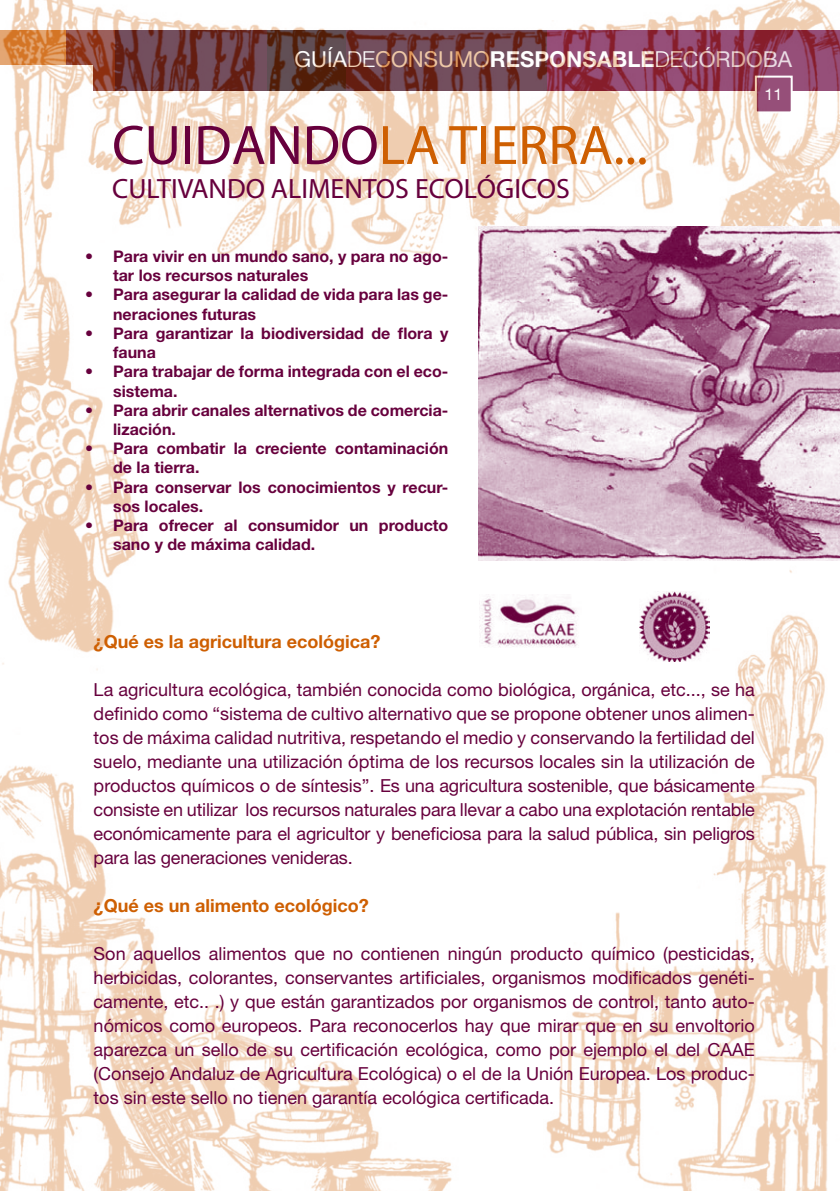
<style>
.page{position:relative;width:840px;height:1191px;background:#fff}
.page>*{position:absolute;margin:0;border:0;box-sizing:border-box;transform-origin:0 0}
.t1{font:56px "Myriad";color:#ce5f02}
.t2{font:28px "Myriad";color:#67003d}
.t3{font:700 22px "Helvetica Neue";color:#fff}
.t4{font:18px/24px "Helvetica Neue";letter-spacing:-.005em;color:#67003d;text-align:justify}
.t5{font:700 18px "Helvetica Neue";color:#ce5f02}
.t6{font:700 16px/19.2px "Helvetica Neue";color:#67003d}
.t7{font:16px "Helvetica Neue";color:#fff}
.s1{font-weight:400}
.s2{font-weight:300}
.s3{font-weight:400;color:#e6af80}
.s4{font-weight:400;color:#e1ccd8}
.s5{color:#67003d}
</style>
<div class="page">
<img style="left:0;top:0;width:839px;height:1191px">
<img style="left:479px;top:594px;width:102px;height:53px">
<img style="left:639px;top:591px;width:70px;height:70px">
<img style="left:478px;top:227px;width:361px;height:333px">
<p class="t3" style="left:294px;top:45px;width:499px"><span class="s1">GUÍA</span><span class="s2">DE</span><span class="s3">CONSUMO</span>RESPONSABLE<span class="s2">DE</span><span class="s4">CÓRDOBA</span></p>
<p class="t7" style="left:764px;top:84px;width:19px">11</p>
<h1 class="t1" style="left:112px;top:117px;width:537px"><span class="s5">CUIDANDO</span>LA TIERRA...</h1>
<h2 class="t2" style="left:112px;top:174px;width:459px">CULTIVANDO ALIMENTOS ECOLÓGICOS</h2>
<p class="t6" style="left:113px;top:246px;width:336px;text-indent:-28px">• Para vivir en un mundo sano, y para no ago&shy;tar los recursos naturales</p>
<p class="t6" style="left:113px;top:285px;width:336px;text-indent:-28px">• Para asegurar la calidad de vida para las ge&shy;neraciones futuras</p>
<p class="t6" style="left:113px;top:323px;width:336px;text-indent:-28px">• Para garantizar la biodiversidad de flora y fauna</p>
<p class="t6" style="left:113px;top:362px;width:336px;text-indent:-28px">• Para trabajar de forma integrada con el eco&shy;sistema.</p>
<p class="t6" style="left:113px;top:400px;width:336px;text-indent:-28px">• Para abrir canales alternativos de comercia&shy;lización.</p>
<p class="t6" style="left:113px;top:438px;width:336px;text-indent:-28px">• Para combatir la creciente contaminación de la tierra.</p>
<p class="t6" style="left:113px;top:477px;width:336px;text-indent:-28px">• Para conservar los conocimientos y recur&shy;sos locales.</p>
<p class="t6" style="left:113px;top:515px;width:336px;text-indent:-28px">• Para ofrecer al consumidor un producto sano y de máxima calidad.</p>
<p class="t5" style="left:94px;top:630px;width:288px">¿Qué es la agricultura ecológica?</p>
<p class="t4" style="left:94px;top:677px;width:662px">La agricultura ecológica, también conocida como biológica, orgánica, etc..., se ha definido como “sistema de cultivo alternativo que se propone obtener unos alimen&shy;tos de máxima calidad nutritiva, respetando el medio y conservando la fertilidad del suelo, mediante una utilización óptima de los recursos locales sin la utilización de productos químicos o de síntesis”. Es una agricultura sostenible, que básicamente consiste en utilizar los recursos naturales para llevar a cabo una explotación rentable económicamente para el agricultor y beneficiosa para la salud pública, sin peligros para las generaciones venideras.</p>
<p class="t5" style="left:94px;top:894px;width:276px">¿Qué es un alimento ecológico?</p>
<p class="t4" style="left:94px;top:941px;width:662px">Son aquellos alimentos que no contienen ningún producto químico (pesticidas, herbicidas, colorantes, conservantes artificiales, organismos modificados genéti&shy;camente, etc.. .) y que están garantizados por organismos de control, tanto auto&shy;nómicos como europeos. Para reconocerlos hay que mirar que en su envoltorio aparezca un sello de su certificación ecológica, como por ejemplo el del CAAE (Consejo Andaluz de Agricultura Ecológica) o el de la Unión Europea. Los produc&shy;tos sin este sello no tienen garantía ecológica certificada.</p>
</div>
